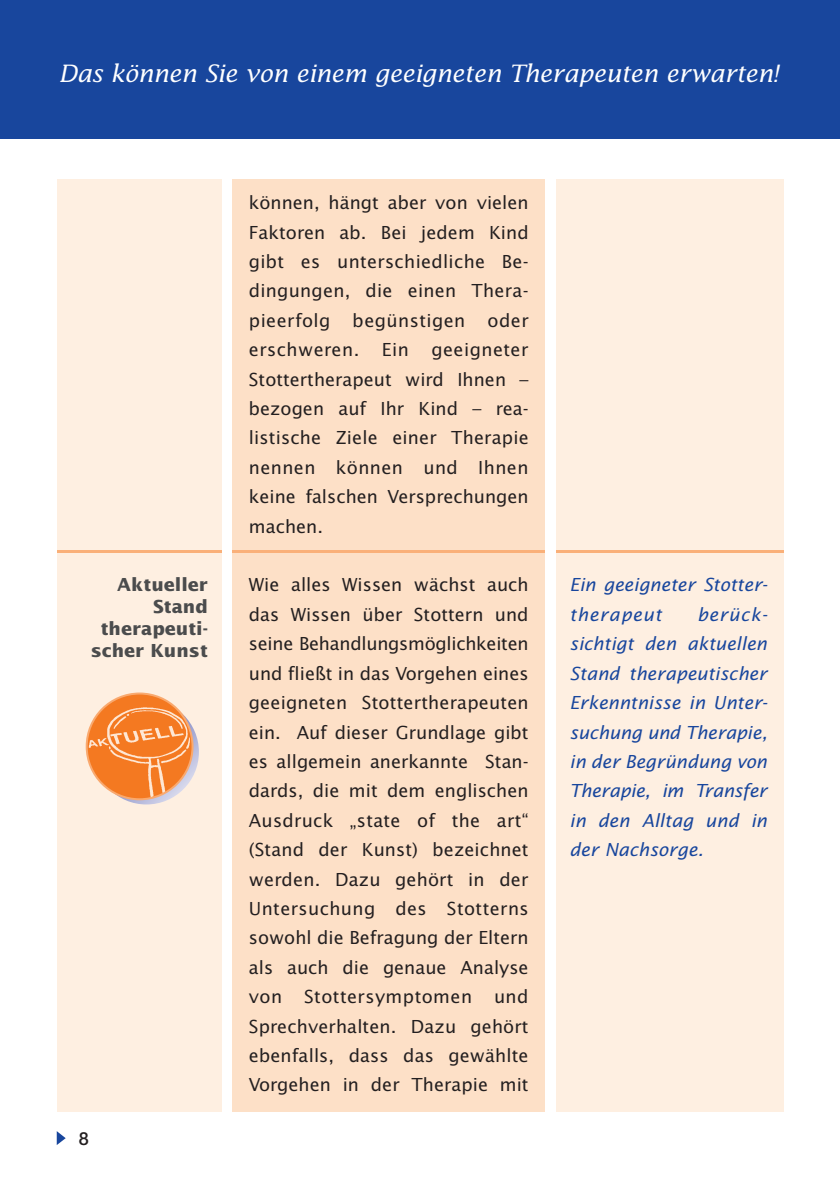
<style>
.page{position:relative;width:840px;height:1191px;background:#fff}
.page>*{position:absolute;margin:0;border:0;box-sizing:border-box;transform-origin:0 0}
.t1{font:italic 24px "Lucida";letter-spacing:-.015em;color:#fff}
.t2{font:18px/29.4px "Lucida Sans";letter-spacing:.005em;color:#231f20;text-align:justify}
.t3{font:italic 18px/29.4px "Lucida Sans";color:#18469d}
.t4{font:700 18px/22px "Lucida Sans";color:#4b4c4d;text-align:right}
.t5{font:500 18px "Helvetica Neue";color:#231f20}
</style>
<div class="page">
<div style="left:57px;top:179px;width:164px;height:932px;background:#feefe1"></div>
<div style="left:556px;top:179px;width:226px;height:932px;background:#feefe1"></div>
<div style="left:232px;top:179px;width:312px;height:932px;background:#fde0c7"></div>
<svg style="left:57px;top:1131px;width:9px;height:14px"></svg>
<hr style="left:57px;top:551px;width:164px;height:2px;background:#fab079">
<hr style="left:232px;top:551px;width:312px;height:2px;background:#fab079">
<hr style="left:556px;top:551px;width:226px;height:2px;background:#fab079">
<div style="left:0;top:0;width:839px;height:139px;background:#18469d"></div>
<svg style="left:94px;top:699px;width:105px;height:105px"></svg>
<svg style="left:87px;top:693px;width:105px;height:106px"></svg>
<img style="left:86px;top:704px;width:107px;height:96px">
<h1 class="t1" style="left:59px;top:59px;width:720px">Das können Sie von einem geeigneten Therapeuten erwarten!</h1>
<p class="t4" style="left:91px;top:573px;width:119px">Aktueller<br>Stand therapeuti&shy;scher Kunst</p>
<p class="t5" style="left:79px;top:1127px;width:12px">8</p>
<p class="t2" style="left:249px;top:187px;width:281px">können, hängt aber von vielen Faktoren ab. Bei jedem Kind gibt es unterschiedliche Be&shy;dingungen, die einen Thera&shy;pieerfolg begünstigen oder erschweren.</p>
<p class="t2" style="left:249px;top:334px;width:281px;text-indent:182px">geeigneter Stottertherapeut wird Ihnen – bezogen auf Ihr Kind – rea&shy;listische Ziele einer Therapie nennen können und Ihnen keine falschen Ver sprechungen machen.</p>
<p class="t2" style="left:382px;top:334px;width:28px">Ein</p>
<p class="t2" style="left:249px;top:570px;width:281px">Wie alles Wissen wächst auch das Wissen über Stottern und seine Behandlungsmöglichkeiten und fließt in das Vorgehen eines geeigneten Stottertherapeuten ein. Auf dieser Grundlage gibt es allgemein anerkannte Stan&shy;dards, die mit dem englischen Ausdruck „state of the art“ (Stand der Kunst) bezeichnet werden. Dazu gehört in der Untersuchung des Stotterns sowohl die Befragung der Eltern als auch die genaue Analyse von Stottersymptomen und Sprechverhalten. Dazu gehört ebenfalls, dass das gewählte Vorgehen in der Therapie mit</p>
<p class="t3" style="left:569px;top:570px;width:199px">Ein geeigneter Stotter&shy;therapeut</p>
<p class="t3" style="left:569px;top:599px;width:199px;text-align:justify;text-indent:127px">berück&shy;sichtigt den aktuellen Stand therapeutischer Erkennt nis se in Unter&shy;suchung und Therapie, in der Begründung von Therapie, im Transfer in den Alltag und in der Nachsorge.</p>
</div>
